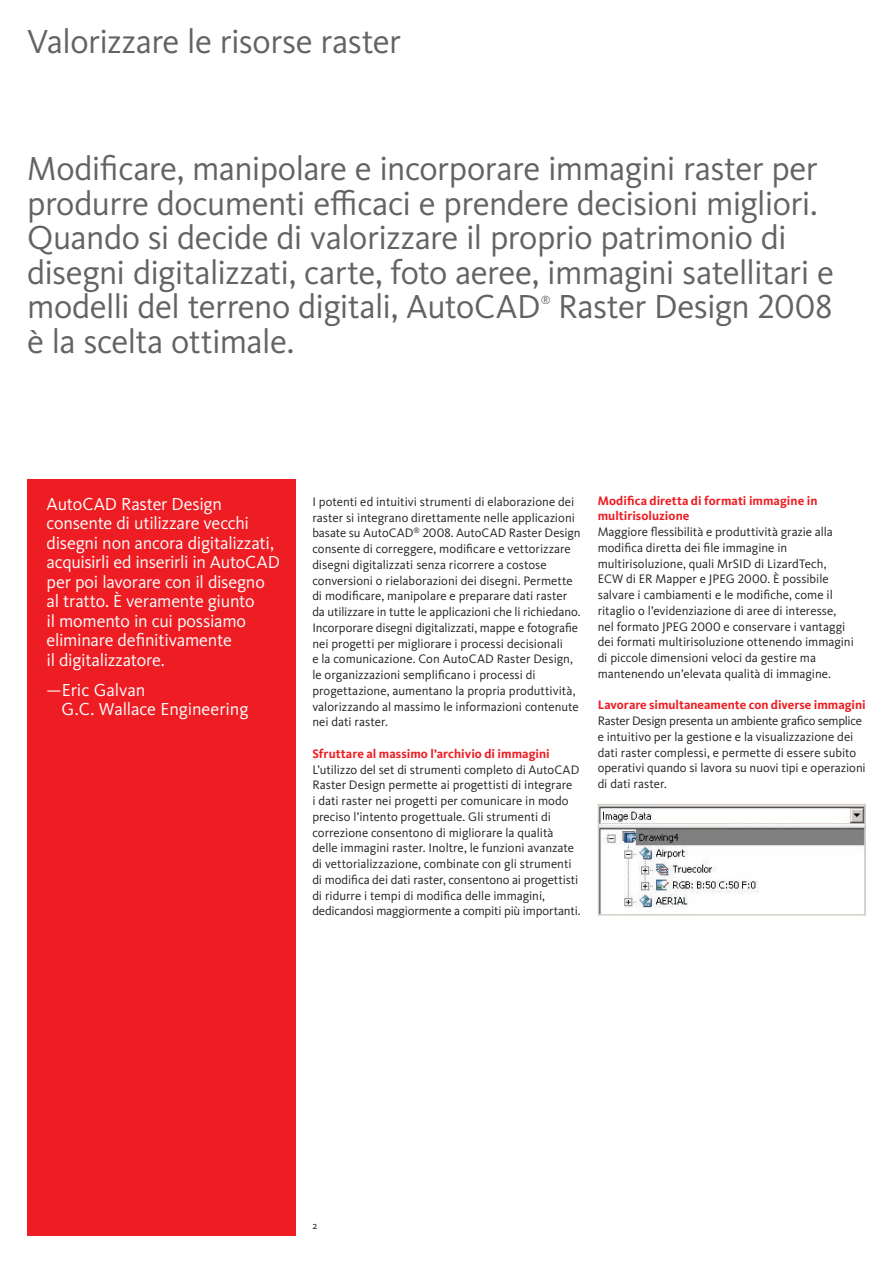
<style>
.page{position:relative;width:893px;height:1263px;background:#fff}
.page>*{position:absolute;margin:0;border:0;box-sizing:border-box;transform-origin:0 0}
.t1{font:34.5px/34.5px "Kievit Pro";letter-spacing:-.015em;color:#636366}
.t2{font:18px/19.5px "Kievit Pro";letter-spacing:-.015em;color:#fff}
.t3{font:12.75px/15.8px "Kievit Pro";color:#231f20}
.t4{font:700 12.75px/15.8px "Kievit Pro";color:#ee1d23}
.t5{font:11.4px "Kievit Pro";color:#636366}
</style>
<div class="page">
<div style="left:27px;top:479px;width:268px;height:757px;background:#ee1d23"></div>
<img style="left:601px;top:807px;width:262px;height:102px">
<div style="left:598px;top:804px;width:268px;height:112px;border:2px solid #d3cfc8"></div>
<h1 class="t1" style="left:27px;top:24px;width:376px">Valorizzare le risorse raster</h1>
<p class="t1" style="left:27px;top:151px;width:808px">Modificare, manipolare e incorporare immagini raster per produrre documenti efficaci e prendere decisioni migliori.<br>Quando si decide di valorizzare il proprio patrimonio di disegni digitalizzati, carte, foto aeree, immagini satellitari e modelli del terreno digitali, AutoCAD</p>
<p class="t5" style="left:541px;top:294px;width:11px">®</p>
<h1 class="t1" style="left:558px;top:289px;width:276px">Raster Design 2008</h1>
<h1 class="t1" style="left:27px;top:324px;width:269px">è la scelta ottimale.</h1>
<p class="t2" style="left:47px;top:494px;width:235px">AutoCAD Raster Design consente di utilizzare vecchi disegni non ancora digitalizzati, acquisirli ed inserirli in AutoCAD per poi lavorare con il disegno al tratto. È veramente giunto<br>il momento in cui possiamo eliminare definitivamente<br>il digitalizzatore.</p>
<h2 class="t2" style="left:62px;top:680px;width:188px;text-indent:-15px">—Eric Galvan<br>G.C. Wallace Engineering</h2>
<p class="t3" style="left:312px;top:493px;width:270px">I potenti ed intuitivi strumenti di elaborazione dei raster si integrano direttamente nelle applicazioni basate su AutoCAD<sup>®</sup> 2008. AutoCAD Raster Design consente di correggere, modificare e vettorizzare disegni digitalizzati senza ricorrere a costose conversioni o rielaborazioni dei disegni. Permette di modificare, manipolare e preparare dati raster da utilizzare in tutte le applicazioni che li richiedano.<br>Incorporare disegni digitalizzati, mappe e fotografie nei progetti per migliorare i processi decisionali<br>e la comunicazione. Con AutoCAD Raster Design, le organizzazioni semplificano i processi di progettazione, aumentano la propria produttività, valorizzando al massimo le informazioni contenute nei dati raster.</p>
<p class="t4" style="left:312px;top:745px;width:239px">Sfruttare al massimo l’archivio di immagini</p>
<p class="t3" style="left:312px;top:761px;width:270px">L’utilizzo del set di strumenti completo di AutoCAD Raster Design permette ai progettisti di integrare<br>i dati raster nei progetti per comunicare in modo preciso l’intento progettuale. Gli strumenti di correzione consentono di migliorare la qualità delle immagini raster. Inoltre, le funzioni avanzate di vettorializzazione, combinate con gli strumenti di modifica dei dati raster, consentono ai progettisti di ridurre i tempi di modifica delle immagini, dedicandosi maggiormente a compiti più importanti.</p>
<p class="t4" style="left:598px;top:492px;width:221px">Modifica diretta di formati immagine in multirisoluzione</p>
<p class="t3" style="left:598px;top:524px;width:258px">Maggiore flessibilità e produttività grazie alla modifica diretta dei file immagine in multirisoluzione, quali MrSID di LizardTech, ECW di ER Mapper e JPEG 2000. È possibile salvare i cambiamenti e le modifiche, come il ritaglio o l’evidenziazione di aree di interesse, nel formato JPEG 2000 e conservare i vantaggi dei formati multirisoluzione ottenendo immagini di piccole dimensioni veloci da gestire ma mantenendo un’elevata qualità di immagine.</p>
<p class="t4" style="left:598px;top:697px;width:269px">Lavorare simultaneamente con diverse immagini</p>
<p class="t3" style="left:598px;top:713px;width:270px">Raster Design presenta un ambiente grafico semplice e intuitivo per la gestione e la visualizzazione dei dati raster complessi, e permette di essere subito operativi quando si lavora su nuovi tipi e operazioni di dati raster.</p>
</div>
